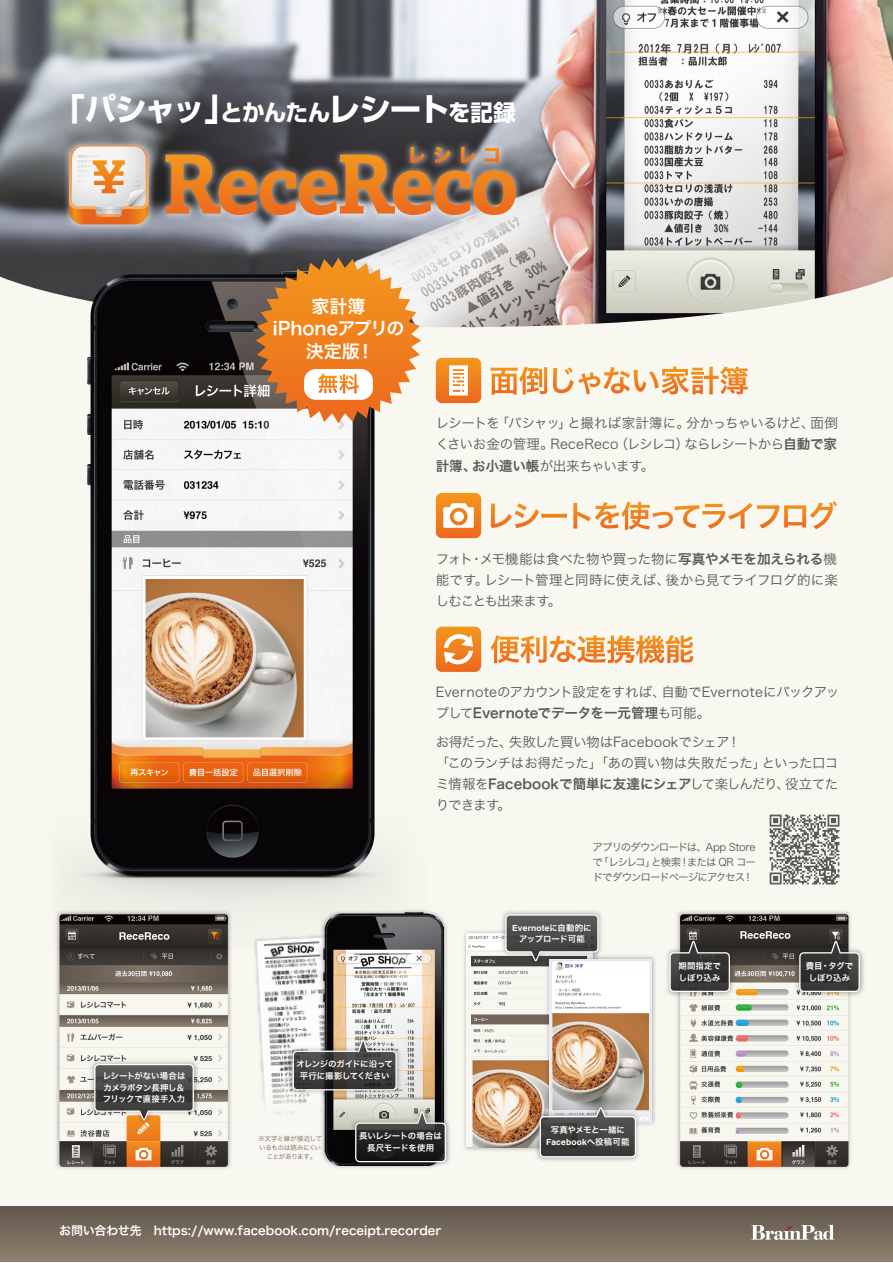
<style>
.page{position:relative;width:893px;height:1263px;background:#fff}
.page>*{position:absolute;margin:0;border:0;box-sizing:border-box;transform-origin:0 0}
.t1{font:700 31.5px "Shin Go Pro";letter-spacing:-.055em;color:#fff}
.t2{font:18px/22.5px "Hira Kaku Pro W6";color:#fff;text-align:center}
.t3{font:13.5px/21px "Hira Kaku Pro W3";letter-spacing:-.03em;color:#5a5858;text-align:justify}
.t4{font:13.5px "Hira Kaku Pro W6";letter-spacing:-.005em;color:#5a5858}
.t5{font:13.5px "Hira Kaku Pro W3";color:#5a5858}
.t6{font:12px "Hira Kaku Pro W6";color:#fff}
.t7{font:10.5px/15px "Hira Kaku Pro N W3";letter-spacing:-.09em;color:#5a5858;text-align:justify}
.t8{font:8.4px/11.7px "Hira Kaku Pro W6";letter-spacing:-.02em;color:#fff;text-align:center}
.t9{font:700 8.4px "Helvetica";letter-spacing:.025em;color:#fff}
.t10{font:8.4px "Hira Kaku Pro N W6";letter-spacing:-.03em;color:#fff}
.t11{font:8.4px/11.7px "Hira Kaku Pro W6";letter-spacing:.01em;color:#fff}
.t12{font:6.45px/9px "Hira Kaku Pro W3";letter-spacing:-.03em;color:#73685c;text-align:center}
.s1{font-size:22.5px}
.s2{font-family:"Hira Kaku Pro W6"}
.s3{font-family:"Hira Kaku Pro W3"}
.s4{font-family:"Hira Kaku Pro N W6";font-weight:400}
</style>
<div class="page">
<div style="left:0;top:0;width:893px;height:1262px;background:#f8f7f0"></div>
<img style="left:0;top:0;width:893px;height:327px">
<div style="left:0;top:1206px;width:893px;height:56px;background:linear-gradient(to bottom,#61564c,#8d8070)"></div>
<svg style="left:491px;top:635px;width:202px;height:28px"></svg>
<svg style="left:491px;top:503px;width:76px;height:25px"></svg>
<svg style="left:573px;top:501px;width:264px;height:29px"></svg>
<svg style="left:436px;top:358px;width:45px;height:45px"></svg>
<svg style="left:491px;top:366px;width:56px;height:29px"></svg>
<svg style="left:553px;top:366px;width:195px;height:28px"></svg>
<svg style="left:436px;top:493px;width:45px;height:45px"></svg>
<div style="left:454px;top:511px;width:10px;height:11px;background:#fff;border-radius:50%"></div>
<svg style="left:436px;top:627px;width:45px;height:45px"></svg>
<svg style="left:751px;top:1225px;width:83px;height:15px"></svg>
<img style="left:45px;top:272px;width:383px;height:636px">
<svg style="left:256px;top:258px;width:165px;height:165px"></svg>
<img style="left:60px;top:135px;width:465px;height:99px">
<svg style="left:166px;top:147px;width:350px;height:68px;background:#9f6b43"></svg>
<svg style="left:69px;top:145px;width:80px;height:79px"></svg>
<svg style="left:770px;top:815px;width:69px;height:69px"></svg>
<img style="left:256px;top:937px;width:61px;height:139px">
<svg style="left:262px;top:1076px;width:45px;height:38px"></svg>
<img style="left:55px;top:908px;width:178px;height:261px">
<img style="left:60px;top:914px;width:168px;height:253px">
<img style="left:677px;top:911px;width:174px;height:258px">
<img style="left:680px;top:914px;width:168px;height:253px">
<img style="left:317px;top:906px;width:130px;height:262px">
<img style="left:323px;top:913px;width:120px;height:252px">
<img style="left:464px;top:931px;width:69px;height:220px">
<img style="left:467px;top:934px;width:76px;height:214px">
<img style="left:543px;top:956px;width:112px;height:169px">
<img style="left:549px;top:960px;width:103px;height:162px">
<img style="left:667px;top:935px;width:70px;height:64px">
<svg style="left:669px;top:941px;width:61px;height:51px;background:#4c4b49"></svg>
<img style="left:792px;top:935px;width:72px;height:64px">
<svg style="left:799px;top:941px;width:61px;height:51px;background:#4c4b49"></svg>
<img style="left:87px;top:1058px;width:114px;height:69px">
<svg style="left:94px;top:1064px;width:100px;height:56px;background:#686661"></svg>
<img style="left:498px;top:911px;width:108px;height:57px">
<svg style="left:505px;top:914px;width:94px;height:47px;background:#696968"></svg>
<img style="left:533px;top:1101px;width:111px;height:60px">
<svg style="left:540px;top:1107px;width:96px;height:50px;background:#646463"></svg>
<img style="left:348px;top:1104px;width:102px;height:64px">
<svg style="left:355px;top:1111px;width:91px;height:51px;background:#51514f"></svg>
<img style="left:287px;top:1032px;width:117px;height:65px">
<svg style="left:293px;top:1039px;width:104px;height:51px;background:#666562"></svg>
<h1 class="t1" style="left:53px;top:84px;width:464px">「パシャッ」<span class="s1">とかんたん</span>レシート<span class="s1">を記録</span></h1>
<p class="t8" style="left:103px;top:1070px;width:84px;text-align:justify">レシートがない場合はカメラボタン長押し＆フリックで直接手入力</p>
<h2 class="t2" style="left:273px;top:294px;width:133px">家計簿<br>iPhoneアプリの決定版！</h2>
<p class="t8" style="left:296px;top:1058px;width:98px">オレンジのガイドに沿って平行に撮影してください</p>
<p class="t3" style="left:436px;top:412px;width:404px">レシートを「パシャッ」と撮れば家計簿に。分かっちゃいるけど、面倒くさいお金の管理。ReceReco（レシレコ）ならレシートから<span class="s2">自動で家計簿、お小遣い帳</span>が出来ちゃいます。</p>
<p class="t3" style="left:436px;top:547px;width:404px">フォト・メモ機能は食べた物や買った物に<span class="s2">写真やメモを加えられる</span>機能です。レシート管理と同時に使えば、後から見てライフログ的に楽しむことも出来ます。</p>
<p class="t5" style="left:436px;top:680px;width:405px">Evernoteのアカウント設定をすれば、自動でEvernoteにバックアッ</p>
<p class="t4" style="left:436px;top:701px;width:276px"><span class="s3">プして</span>Evernoteでデータを一元管理<span class="s3">も可能。</span></p>
<p class="t3" style="left:436px;top:730px;width:404px">お得だった、失敗した買い物はFacebookでシェア！<br>「このランチはお得だった」「あの買い物は失敗だった」といった口コ</p>
<p class="t4" style="left:436px;top:771px;width:404px"><span class="s3">ミ情報を</span>Facebookで簡単に友達にシェア<span class="s3">して楽しんだり、役立てた</span></p>
<p class="t3" style="left:436px;top:793px;width:77px">りできます。</p>
<p class="t7" style="left:593px;top:838px;width:165px">アプリのダウンロードは、App Storeで「レシレコ」と検索！または QR コードでダウンロードページにアクセス！</p>
<p class="t9" style="left:512px;top:921px;width:81px">Evernote<span class="s4">に自動的に</span></p>
<p class="t10" style="left:519px;top:931px;width:67px">アップロード可能</p>
<p class="t11" style="left:678px;top:960px;width:44px">期間指定でしぼり込み</p>
<p class="t8" style="left:806px;top:960px;width:49px">費目・タグでしぼり込み</p>
<p class="t12" style="left:258px;top:1134px;width:65px">※文字と線が接近しているものは読みにくいことがあります。</p>
<p class="t8" style="left:359px;top:1130px;width:84px">長いレシートの場合は長尺モードを使用</p>
<p class="t10" style="left:551px;top:1122px;width:76px">写真やメモと一緒に</p>
<p class="t9" style="left:546px;top:1135px;width:85px">Facebook<span class="s4">へ投稿可能</span></p>
<p class="t6" style="left:59px;top:1219px;width:384px">お問い合わせ先　https://www.facebook.com/receipt.recorder</p>
</div>
